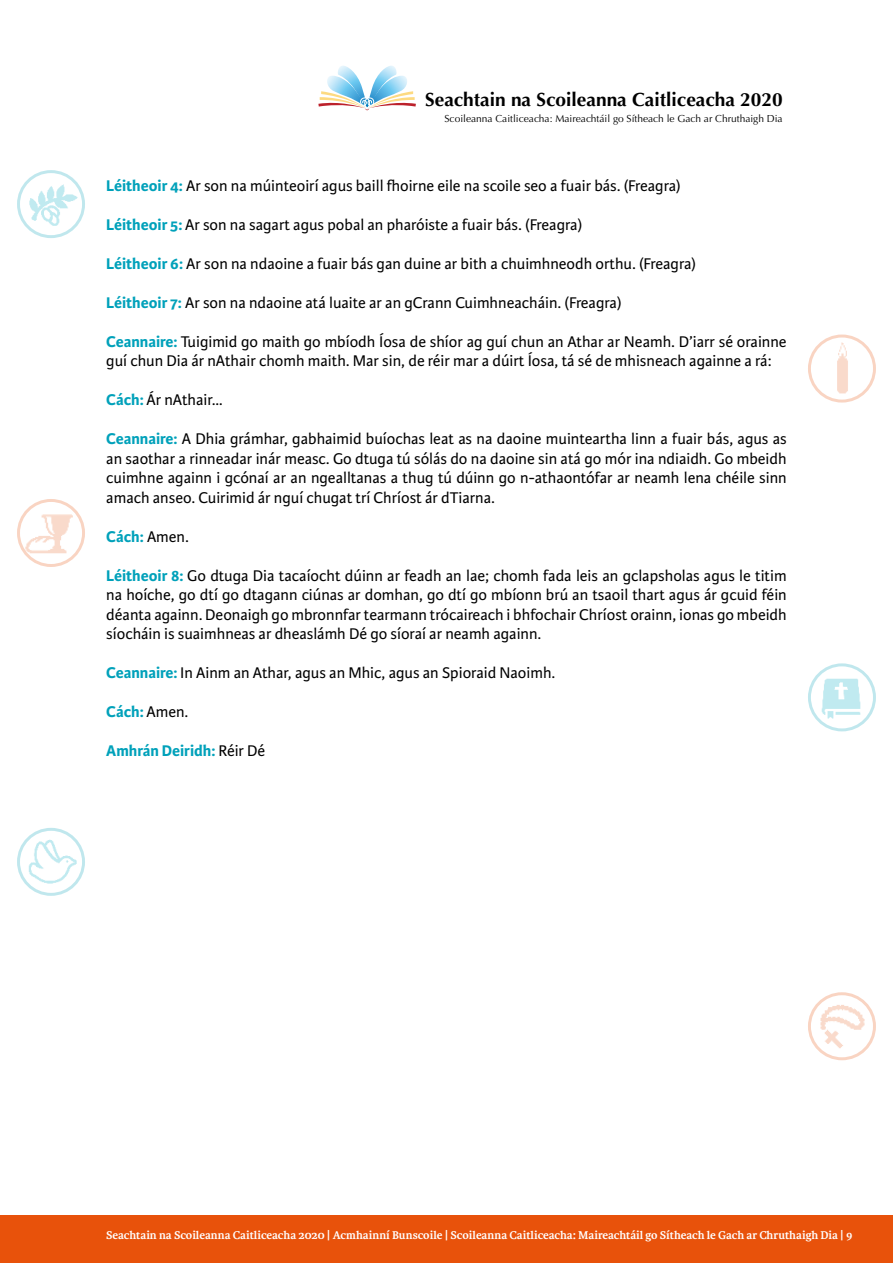
<style>
.page{position:relative;width:893px;height:1263px;background:#fff}
.page>*{position:absolute;margin:0;border:0;box-sizing:border-box;transform-origin:0 0}
.t1{font:700 19.05px "Optima";color:#000}
.t2{font:16.5px/19.5px "Karmina Sans";color:#000;text-align:justify}
.t3{font:700 16.5px "Karmina Sans";color:#00a1ba}
.t4{font:700 12px "Karmina";color:#fff}
.t5{font:10.2px "Optima";color:#000}
.s1{font-weight:700;color:#00a1ba}
.s2{font-weight:400;color:#000}
</style>
<div class="page">
<div style="left:0;top:1215px;width:893px;height:48px;background:#e8520b"></div>
<img style="left:25px;top:175px;width:55px;height:62px">
<img style="left:815px;top:342px;width:44px;height:56px">
<img style="left:23px;top:499px;width:50px;height:62px">
<img style="left:816px;top:667px;width:54px;height:61px">
<img style="left:25px;top:837px;width:54px;height:58px">
<img style="left:815px;top:996px;width:54px;height:61px">
<div style="left:17px;top:170px;width:68px;height:68px;border:3px solid #00a1ba;border-radius:50%"></div>
<div style="left:17px;top:499px;width:68px;height:68px;border:3px solid #e8520b;border-radius:50%"></div>
<div style="left:17px;top:828px;width:68px;height:68px;border:3px solid #00a1ba;border-radius:50%"></div>
<div style="left:808px;top:334px;width:68px;height:69px;border:3px solid #e8520b;border-radius:50%"></div>
<div style="left:808px;top:663px;width:68px;height:68px;border:3px solid #00a1ba;border-radius:50%"></div>
<div style="left:808px;top:992px;width:68px;height:68px;border:3px solid #e8520b;border-radius:50%"></div>
<svg style="left:318px;top:66px;width:98px;height:44px"></svg>
<p class="t1" style="left:425px;top:88px;width:359px">Seachtain na Scoileanna Caitliceacha 2020</p>
<p class="t5" style="left:444px;top:113px;width:340px">Scoileanna Caitliceacha: Maireachtáil go Sítheach le Gach ar Chruthaigh Dia</p>
<p class="t2" style="left:106px;top:176px;width:576px"><span class="s1">Léitheoir 4:</span> Ar son na múinteoirí agus baill fhoirne eile na scoile seo a fuair bás. (Freagra)</p>
<p class="t2" style="left:106px;top:215px;width:477px"><span class="s1">Léitheoir 5:</span> Ar son na sagart agus pobal an pharóiste a fuair bás. (Freagra)</p>
<p class="t2" style="left:106px;top:254px;width:591px"><span class="s1">Léitheoir 6:</span> Ar son na ndaoine a fuair bás gan duine ar bith a chuimhneodh orthu. (Freagra)</p>
<p class="t2" style="left:106px;top:293px;width:517px"><span class="s1">Léitheoir 7:</span> Ar son na ndaoine atá luaite ar an gCrann Cuimhneacháin. (Freagra)</p>
<p class="t2" style="left:106px;top:332px;width:682px"><span class="s1">Ceannaire:</span> Tuigimid go maith go mbíodh Íosa de shíor ag guí chun an Athar ar Neamh. D’iarr sé orainne guí chun Dia ár nAthair chomh maith. Mar sin, de réir mar a dúirt Íosa, tá sé de mhisneach againne a rá:</p>
<p class="t2" style="left:106px;top:390px;width:118px"><span class="s1">Cách:</span> Ár nAthair…</p>
<p class="t2" style="left:106px;top:429px;width:682px"><span class="s1">Ceannaire:</span> A Dhia grámhar, gabhaimid buíochas leat as na daoine muinteartha linn a fuair bás, agus as an saothar a rinneadar inár measc. Go dtuga tú sólás do na daoine sin atá go mór ina ndiaidh. Go mbeidh cuimhne againn i gcónaí ar an ngealltanas a thug tú dúinn go n-athaontófar ar neamh lena chéile sinn amach anseo. Cuirimid ár nguí chugat trí Chríost ár dTiarna.</p>
<p class="t3" style="left:106px;top:527px;width:84px">Cách: <span class="s2">Amen.</span></p>
<p class="t2" style="left:106px;top:566px;width:682px"><span class="s1">Léitheoir 8:</span> Go dtuga Dia tacaíocht dúinn ar feadh an lae; chomh fada leis an gclapsholas agus le titim na hoíche, go dtí go dtagann ciúnas ar domhan, go dtí go mbíonn brú an tsaoil thart agus ár gcuid féin déanta againn. Deonaigh go mbronnfar tearmann trócaireach i bhfochair Chríost orainn, ionas go mbeidh síocháin is suaimhneas ar dheaslámh Dé go síoraí ar neamh againn.</p>
<p class="t2" style="left:106px;top:663px;width:450px"><span class="s1">Ceannaire:</span> In Ainm an Athar, agus an Mhic, agus an Spioraid Naoimh.</p>
<p class="t3" style="left:106px;top:702px;width:84px">Cách: <span class="s2">Amen.</span></p>
<p class="t3" style="left:106px;top:741px;width:161px">Amhrán Deiridh: <span class="s2">Réir Dé</span></p>
<p class="t4" style="left:106px;top:1228px;width:748px">Seachtain na Scoileanna Caitliceacha 2020 | Acmhainní Bunscoile | Scoileanna Caitliceacha: Maireachtáil go Sítheach le Gach ar Chruthaigh Dia | 9</p>
</div>
